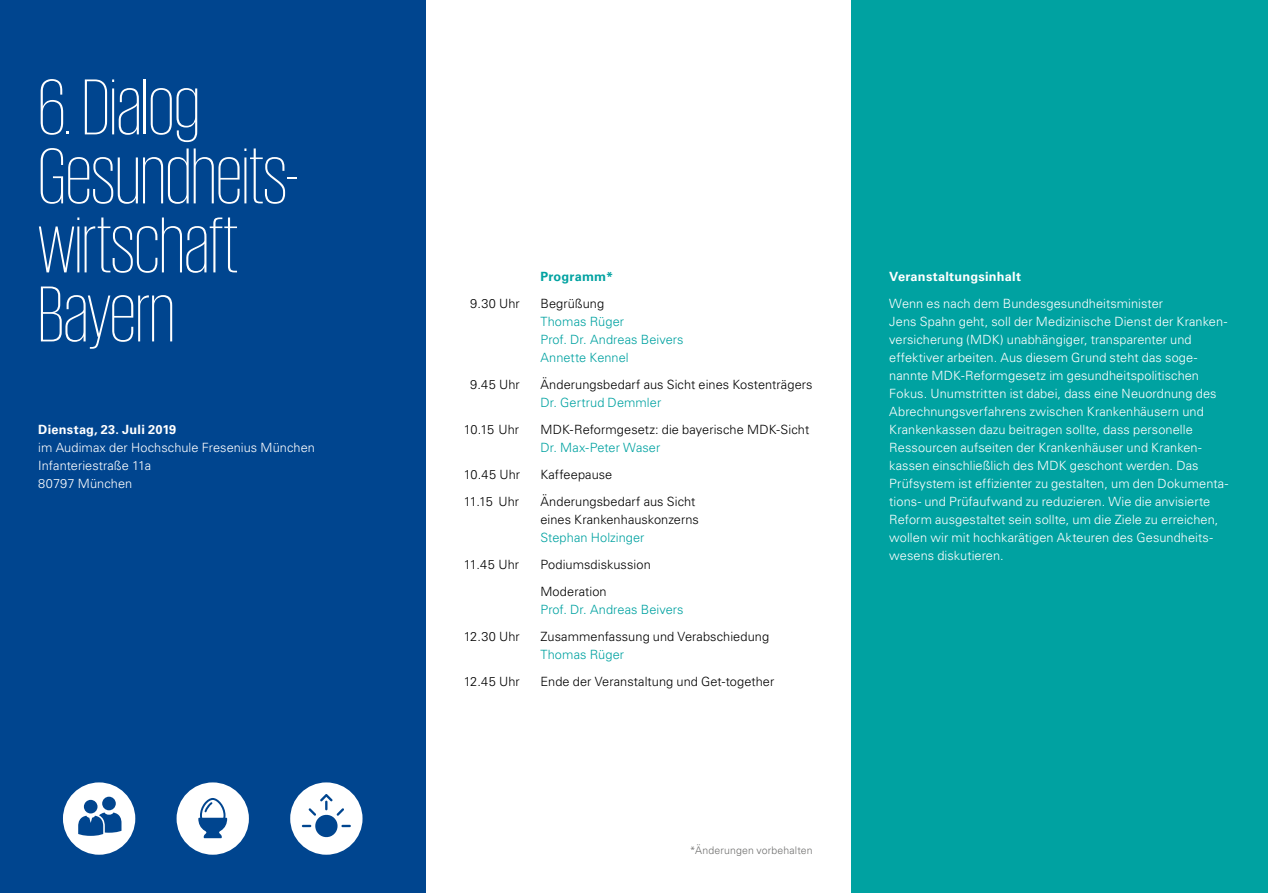
<style>
.page{position:relative;width:1268px;height:893px;background:#fff}
.page>*{position:absolute;margin:0;border:0;box-sizing:border-box;transform-origin:0 0}
.t1{font:200 81px/69px "KPMG";color:#fff}
.Body-P_Programm_Copy{font:300 12.75px/18px "Univers LT Std";letter-spacing:.005em;color:#fff}
.Body-P_Programm_Copy-2{font:300 12.75px/18px "Univers LT Std";letter-spacing:.005em;color:#000}
.Body-P_Datum{font:300 12.75px/18px "Univers LT Std";letter-spacing:.005em;color:#fff}
.Body-P_Programm_Copy-3{font:300 12.75px/18px "Univers LT Std";letter-spacing:.01em;color:#00a2a1}
.Body-H1_Subheadline{font:700 12.75px "Univers LT Std";letter-spacing:.02em;color:#fff}
.Body-H1_Subheadline-2{font:700 12.75px "Univers LT Std";letter-spacing:.015em;color:#00a2a1}
.t2{font:300 10.5px "Univers LT Std";letter-spacing:.015em;color:#6f6f6e}
.s1{font-weight:700}
.s2{color:#000}
.s3{color:#00a2a1}
</style>
<div class="page">
<div style="left:0;top:0;width:425px;height:893px;background:#00458f"></div>
<svg style="left:176px;top:782px;width:73px;height:73px"></svg>
<svg style="left:63px;top:782px;width:72px;height:73px"></svg>
<div style="left:850px;top:0;width:417px;height:893px;background:#00a2a1"></div>
<svg style="left:290px;top:782px;width:72px;height:73px"></svg>
<h1 class="t1" style="left:38px;top:71px;width:262px">6. Dialog<br>Gesundheits&shy;wirtschaft<br>Bayern</h1>
<p class="Body-P_Datum" style="left:38px;top:421px;width:278px"><span class="s1">Dienstag, 23. Juli 2019<br></span>im Audimax der Hochschule Fresenius München<br>Infanteriestraße 11a<br>80797 München</p>
<h1 class="Body-H1_Subheadline-2" style="left:540px;top:269px;width:74px">Programm*</h1>
<p class="Body-P_Programm_Copy-2" style="left:470px;top:295px;width:51px">9.30 Uhr</p>
<p class="Body-P_Programm_Copy-3" style="left:540px;top:295px;width:145px"><span class="s2">Begrüßung<br></span>Thomas Rüger<br>Prof. Dr. Andreas Beivers<br>Annette Kennel</p>
<p class="Body-P_Programm_Copy-2" style="left:470px;top:376px;width:51px">9.45 Uhr</p>
<p class="Body-P_Programm_Copy-2" style="left:540px;top:376px;width:274px">Änderungsbedarf aus Sicht eines Kostenträgers<br><span class="s3">Dr. Gertrud Demmler</span></p>
<p class="Body-P_Programm_Copy-2" style="left:463px;top:421px;width:57px">10.15 Uhr</p>
<p class="Body-P_Programm_Copy-2" style="left:540px;top:421px;width:270px">MDK-Reformgesetz: die bayerische MDK-Sicht<br><span class="s3">Dr. Max-Peter Waser</span></p>
<p class="Body-P_Programm_Copy-2" style="left:463px;top:466px;width:58px">10.45 Uhr</p>
<p class="Body-P_Programm_Copy-2" style="left:540px;top:466px;width:73px">Kaffeepause</p>
<p class="Body-P_Programm_Copy-2" style="left:463px;top:493px;width:57px">11.15 Uhr</p>
<p class="Body-P_Programm_Copy-2" style="left:540px;top:493px;width:160px">Änderungsbedarf aus Sicht eines Krankenhauskonzerns<br><span class="s3">Stephan Holzinger</span></p>
<p class="Body-P_Programm_Copy-2" style="left:463px;top:556px;width:57px">11.45 Uhr</p>
<p class="Body-P_Programm_Copy-2" style="left:540px;top:556px;width:112px">Podiumsdiskussion</p>
<p class="Body-P_Programm_Copy-3" style="left:540px;top:583px;width:145px"><span class="s2">Moderation<br></span>Prof. Dr. Andreas Beivers</p>
<p class="Body-P_Programm_Copy-2" style="left:463px;top:628px;width:57px">12.30 Uhr</p>
<p class="Body-P_Programm_Copy-2" style="left:540px;top:628px;width:230px">Zusammenfassung und Verabschiedung<br><span class="s3">Thomas Rüger</span></p>
<p class="Body-P_Programm_Copy-2" style="left:463px;top:673px;width:57px">12.45 Uhr</p>
<p class="Body-P_Programm_Copy-2" style="left:540px;top:673px;width:235px">Ende der Veranstaltung und Get-together</p>
<p class="t2" style="left:689px;top:844px;width:124px">*Änderungen vorbehalten</p>
<h1 class="Body-H1_Subheadline" style="left:889px;top:269px;width:133px">Veranstaltungsinhalt</h1>
<p class="Body-P_Programm_Copy" style="left:889px;top:295px;width:340px">Wenn es nach dem Bundesgesundheitsminister<br>Jens Spahn geht, soll der Medizinische Dienst der Kranken&shy;versicherung (MDK) unabhängiger, transparenter und effektiver arbeiten. Aus diesem Grund steht das soge&shy;nannte MDK-Reformgesetz im gesundheitspolitischen Fokus. Unumstritten ist dabei, dass eine Neuordnung des Abrechnungsverfahrens zwischen Krankenhäusern und Krankenkassen dazu beitragen sollte, dass personelle Ressourcen aufseiten der Krankenhäuser und Kranken&shy;kassen einschließlich des MDK geschont werden. Das Prüfsystem ist effizienter zu gestalten, um den Dokumenta&shy;tions- und Prüfaufwand zu reduzieren. Wie die anvisierte Reform ausgestaltet sein sollte, um die Ziele zu erreichen, wollen wir mit hochkarätigen Akteuren des Gesundheits&shy;wesens diskutieren.</p>
</div>
